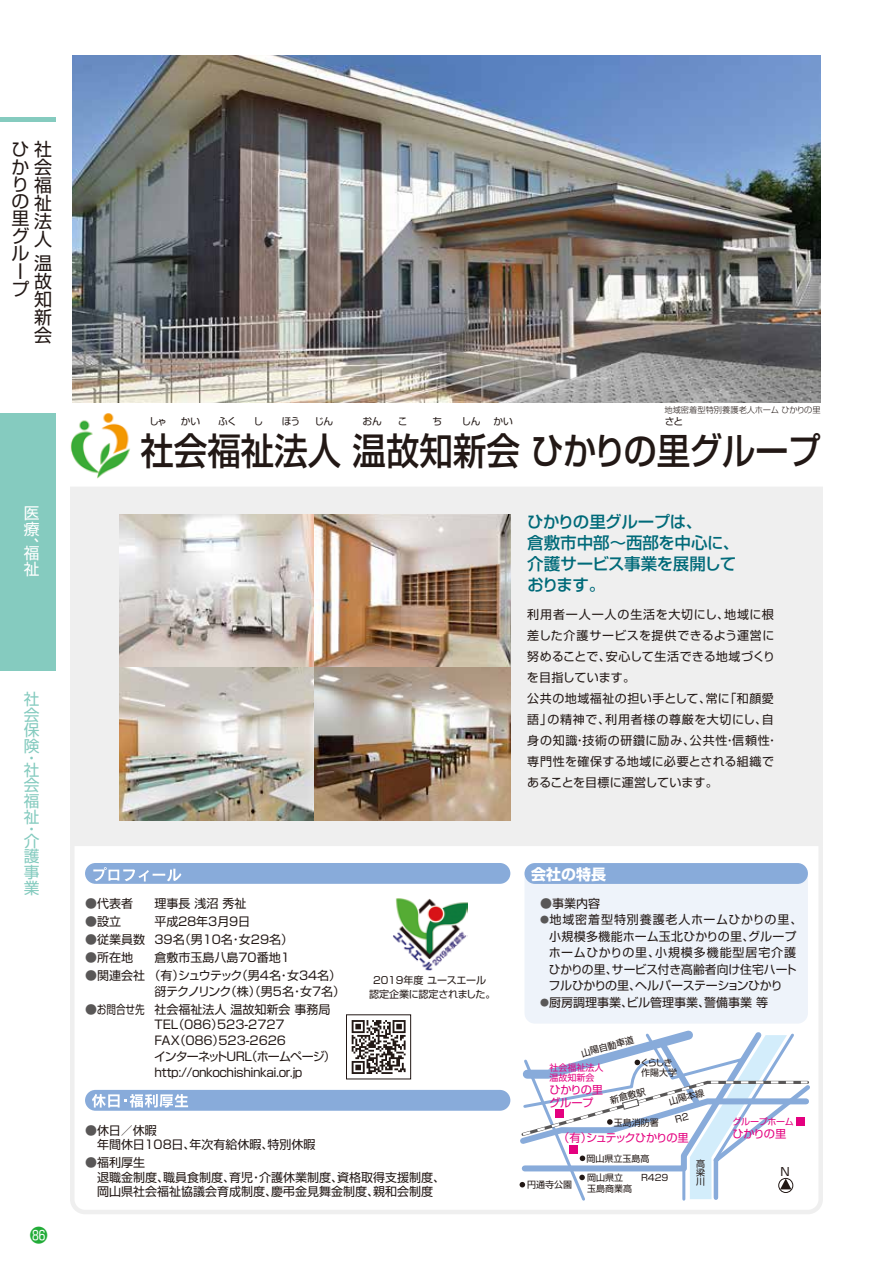
<style>
.page{position:relative;width:893px;height:1263px;background:#fff}
.page>*{position:absolute;margin:0;border:0;box-sizing:border-box;transform-origin:0 0}
.t1{font:500 37.2px "Shin Go Pro";color:#221815;scale:.9 1}
.t2{font:18px/18px "Shin Go Pro";color:#221815;text-align:right}
.t3{font:500 16.5px/21px "Shin Go Pro";letter-spacing:-.03em;color:#006a79}
.t4{font:15.75px/15.8px "Shin Go Pro";color:#85cbbf;text-align:justify}
.t5{font:15.75px/15.8px "Shin Go Pro";color:#fff;text-align:justify}
.t6{font:700 15px "Shin Go Pro";color:#fff}
.t7{font:12px/18px "Shin Go Pro";color:#221815}
.t8{font:12px/21px "Shin Go Pro";letter-spacing:.04em;color:#221815}
.t9{font:12px/15.8px "Shin Go Pro";letter-spacing:-.04em;color:#221815}
.t10{font:12px "Shin Go Pro";color:#221815;scale:.8 1}
.t11{font:11.4px "Shin Go Pro";color:#221815}
.t12{font:11.25px "Shin Go Pro";letter-spacing:-.1em;color:#e4007f}
.t13{font:11.25px/12.8px "Shin Go Pro";letter-spacing:-.035em;color:#e4007f}
.t14{font:11.25px "Shin Go Pro";letter-spacing:-.075em;color:#e4007f}
.t15{font:10.05px/13.5px "Shin Go Pro";color:#221815;text-align:center}
.t16{font:9.75px "Shin Go Pro";letter-spacing:-.08em;color:#221815}
.t17{font:9px/9px "Shin Go Pro";color:#221815}
.t18{font:9px/10.5px "Shin Go Pro";color:#e4007f}
.t19{font:9px/10.8px "Shin Go Pro";letter-spacing:-.05em;color:#221815}
.t20{font:9px "Shin Go Pro";letter-spacing:-.03em;color:#e4007f}
.t21{font:300 8.25px "Shin Go Pro";color:#221815}
.s1{color:#595757}
.s2{font-size:9px;color:#595757}
</style>
<div class="page">
<img style="left:70px;top:413px;width:60px;height:66px">
<div style="left:70px;top:487px;width:753px;height:361px;background:#efefef"></div>
<svg style="left:70px;top:841px;width:753px;height:373px"></svg>
<div style="left:85px;top:863px;width:425px;height:21px;background:#88abda;border-radius:10px"></div>
<svg style="left:93px;top:867px;width:88px;height:14px"></svg>
<div style="left:85px;top:1090px;width:425px;height:21px;background:#88abda;border-radius:10px"></div>
<svg style="left:92px;top:1094px;width:96px;height:13px"></svg>
<img style="left:72px;top:55px;width:749px;height:348px">
<div style="left:346px;top:1014px;width:65px;height:65px;border:1px solid #221815"></div>
<svg style="left:352px;top:1020px;width:54px;height:54px"></svg>
<img style="left:119px;top:514px;width:391px;height:307px">
<img style="left:393px;top:897px;width:75px;height:75px">
<div style="left:0;top:413px;width:55px;height:258px;background:#85cbbf"></div>
<hr style="left:0;top:117px;width:55px;height:4px;background:#85cbbf">
<svg style="left:516px;top:1024px;width:298px;height:179px"></svg>
<h2 class="t2" style="left:12px;top:138px;width:42px">ひ社か会り福祉<br>法<br>人</h2>
<h2 class="t2" style="left:34px;top:252px;width:19px;text-align:justify">温故知新会</h2>
<h2 class="t2" style="left:12px;top:190px;width:19px;line-height:17.5px;text-align:left">の里グループ</h2>
<h3 class="t5" style="left:24px;top:504px;width:17px">医療、</h3>
<h3 class="t5" style="left:24px;top:543px;width:17px">福祉</h3>
<h3 class="t4" style="left:24px;top:689px;width:17px">社会保険</h3>
<h3 class="t4" style="left:24px;top:750px;width:17px;line-height:11.9px">・社</h3>
<h3 class="t4" style="left:24px;top:776px;width:17px">会福祉</h3>
<h3 class="t4" style="left:24px;top:821px;width:17px;line-height:11.9px">・介</h3>
<h3 class="t4" style="left:24px;top:846px;width:17px">護事業</h3>
<p class="t21" style="left:664px;top:404px;width:158px">地域密着型特別養護老人ホーム ひかりの里</p>
<h1 class="t1" style="left:140px;top:420px;width:758px">社会福祉法人 温故知新会 ひかりの里グループ</h1>
<p class="t16" style="left:149px;top:413px;width:19px">しゃ</p>
<p class="t16" style="left:181px;top:413px;width:21px">かい</p>
<p class="t16" style="left:218px;top:413px;width:20px">ふく</p>
<p class="t16" style="left:254px;top:413px;width:11px">し</p>
<p class="t16" style="left:282px;top:413px;width:20px">ほう</p>
<p class="t16" style="left:314px;top:413px;width:20px">じん</p>
<p class="t16" style="left:362px;top:413px;width:21px">おん</p>
<p class="t16" style="left:398px;top:413px;width:11px">こ</p>
<p class="t16" style="left:432px;top:413px;width:11px">ち</p>
<p class="t16" style="left:462px;top:413px;width:20px">しん</p>
<p class="t16" style="left:493px;top:413px;width:21px">かい</p>
<p class="t16" style="left:665px;top:413px;width:20px">さと</p>
<h3 class="t3" style="left:527px;top:509px;width:214px">ひかりの里グループは、<br>倉敷市中部～西部を中心に、介護サービス事業を展開しております。</h3>
<p class="t8" style="left:527px;top:602px;width:253px">利用者一人一人の生活を大切にし、地域に根差した介護サービスを提供できるよう運営に努めることで、安心して生活できる地域づくりを目指しています。<br>公共の地域福祉の担い手として、常に「和顔愛語」の精神で、利用者様の尊厳を大切にし、自身の知識・技術の研鑽に励み、公共性・信頼性・専門性を確保する地域に必要とされる組織であることを目標に運営しています。</p>
<p class="t7" style="left:155px;top:893px;width:140px">理事長 浅沼 秀祉<br>平成２８年3月9日<br>39名（男10名・女29名）倉敷市玉島八島70番地1</p>
<p class="t7" style="left:155px;top:980px;width:192px">谺テクノリンク（株）（男5名・女7名）社会福祉法人 温故知新会 事務局</p>
<p class="t9" style="left:154px;top:1015px;width:183px">TEL（０８６）523-2727<br>FAX（０８６）523-2626<br>インターネットURL（ホームページ）http://onkochishinkai.or.jp</p>
<p class="t7" style="left:85px;top:893px;width:49px"><span class="s1">●</span>代表者</p>
<p class="t7" style="left:85px;top:911px;width:37px"><span class="s1">●</span>設立</p>
<p class="t7" style="left:85px;top:929px;width:61px"><span class="s1">●</span>従業員数</p>
<p class="t7" style="left:85px;top:947px;width:49px"><span class="s1">●</span>所在地</p>
<p class="t7" style="left:85px;top:965px;width:258px"><span class="s1">●</span>関連会社（有）シュウテック（男4名・女34名）</p>
<p class="t10" style="left:85px;top:999px;width:76px"><span class="s1">●</span>お問合せ先</p>
<p class="t15" style="left:369px;top:972px;width:128px">2019年度 ユースエール<br>認定企業に認定されました。</p>
<p class="t7" style="left:97px;top:1121px;width:220px;line-height:14.4px;text-indent:-12px"><span class="s1">●</span>休日／休暇<br>年間休日１08日、年次有給休暇、特別休暇</p>
<p class="t7" style="left:97px;top:1154px;width:349px;line-height:14.4px;text-indent:-12px"><span class="s1">●</span>福利厚生<br>退職金制度、職員食制度、育児・介護休業制度、資格取得支援制度、岡山県社会福祉協議会育成制度、慶弔金見舞金制度、親和会制度</p>
<p class="t6" style="left:531px;top:862px;width:76px">会社の特長</p>
<p class="t7" style="left:540px;top:893px;width:61px"><span class="s1">●</span>事業内容</p>
<p class="t7" style="left:549px;top:910px;width:255px;line-height:16.5px;text-indent:-9px"><span class="s2">●</span>地域密着型特別養護老人ホームひかりの里、小規模多機能ホーム玉北ひかりの里、グループホームひかりの里、小規模多機能型居宅介護ひかりの里、サービス付き高齢者向け住宅ハートフルひかりの里、ヘルパーステーションひかり</p>
<p class="t7" style="left:540px;top:992px;width:230px"><span class="s2">●</span>厨房調理事業、ビル管理事業、警備事業 等</p>
<p class="t17" style="left:580px;top:1048px;width:55px;rotate:-15deg">山陽自動車道</p>
<p class="t17" style="left:609px;top:1095px;width:38px;rotate:-15deg">新倉敷駅</p>
<p class="t19" style="left:640px;top:1056px;width:38px">くらしき作陽大学</p>
<p class="t18" style="left:550px;top:1061px;width:55px">社会福祉法人温故知新会</p>
<p class="t13" style="left:549px;top:1082px;width:56px">ひかりの里グループ</p>
<p class="t12" style="left:558px;top:1128px;width:132px">（有）シュテックひかりの里</p>
<p class="t17" style="left:668px;top:1096px;width:38px;rotate:-15deg">山陽本線</p>
<p class="t17" style="left:614px;top:1116px;width:46px">玉島消防署</p>
<p class="t17" style="left:527px;top:1178px;width:46px">円通寺公園</p>
<p class="t17" style="left:587px;top:1147px;width:64px;line-height:19.5px">岡山県立玉島高岡山県立</p>
<p class="t17" style="left:587px;top:1183px;width:46px">玉島商業高</p>
<p class="t17" style="left:641px;top:1171px;width:29px">R４29</p>
<p class="t17" style="left:696px;top:1158px;width:10px;text-align:justify">高梁川</p>
<p class="t20" style="left:732px;top:1114px;width:63px">グループホーム</p>
<p class="t14" style="left:733px;top:1124px;width:55px">ひかりの里</p>
<p class="t11" style="left:781px;top:1162px;width:11px">N</p>
</div>
